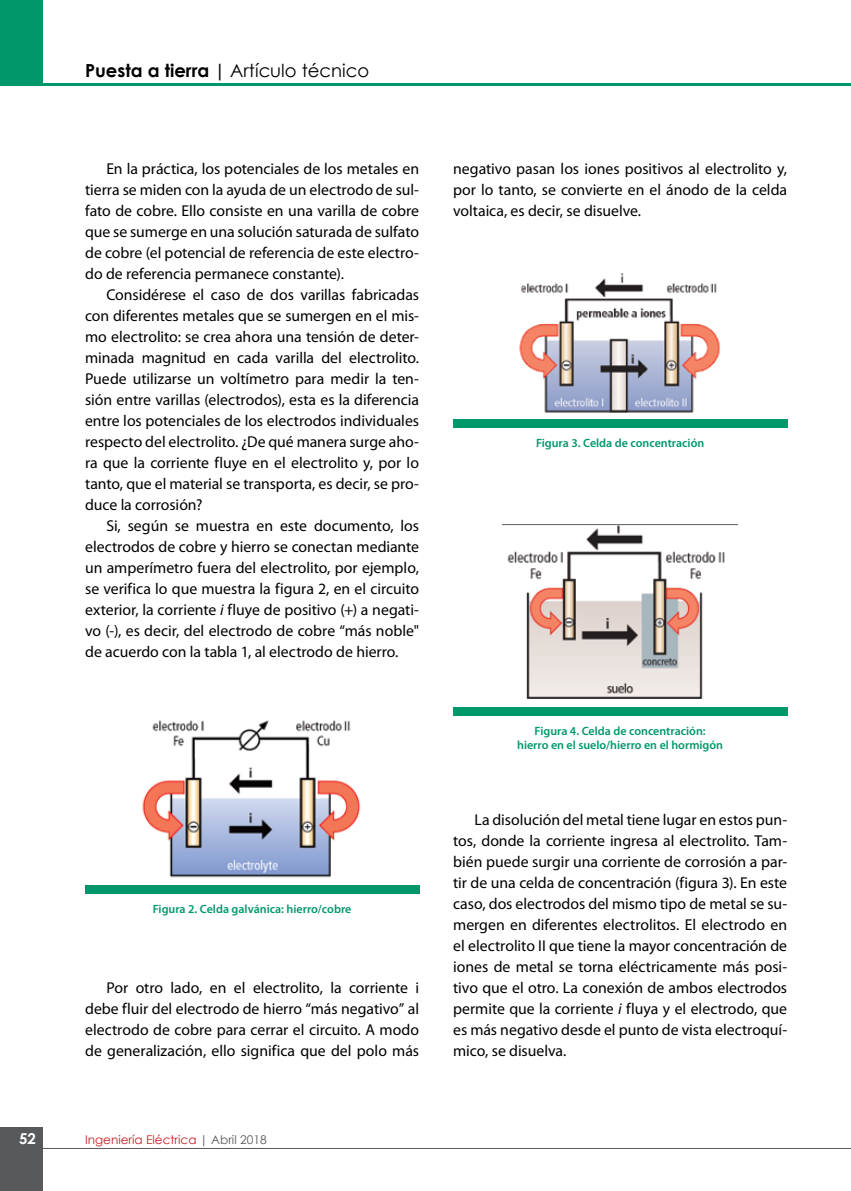
<style>
.page{position:relative;width:851px;height:1191px;background:#fff}
.page>*{position:absolute;margin:0;border:0;box-sizing:border-box;transform-origin:0 0}
.t1{font:18px "Century Gothic";color:#000}
.t2{font:15.75px/21px "Myriad Pro";color:#000;text-align:justify}
.t3{font:700 15px "Century Gothic";color:#fff}
.t4{font:600 12px/13.5px "Myriad Pro";color:#00986b;text-align:center}
.t5{font:12px "Century Gothic";color:#c61d23}
.s1{font-weight:700}
.s2{font-style:italic}
.s3{color:#58595b}
</style>
<div class="page">
<div style="left:0;top:1127px;width:43px;height:64px;background:#58595b"></div>
<hr style="left:0;top:1148px;width:850px;height:1px;background:#58595b">
<div style="left:0;top:0;width:43px;height:85px;background:#00986b"></div>
<hr style="left:0;top:83px;width:850px;height:2px;background:#00986b">
<div style="left:85px;top:885px;width:334px;height:8px;background:#00986b"></div>
<img style="left:142px;top:720px;width:219px;height:158px">
<div style="left:453px;top:419px;width:334px;height:8px;background:#00986b"></div>
<img style="left:519px;top:273px;width:202px;height:140px">
<div style="left:453px;top:707px;width:334px;height:9px;background:#00986b"></div>
<img style="left:503px;top:524px;width:234px;height:175px">
<p class="t1" style="left:85px;top:57px;width:285px"><span class="s1">Puesta a tierra |</span> Artículo técnico</p>
<p class="t2" style="left:85px;top:159px;width:335px;text-indent:21px">En la práctica, los potenciales de los metales en tierra se miden con la ayuda de un electrodo de sul&shy;fato de cobre. Ello consiste en una varilla de cobre que se sumerge en una solución saturada de sulfato de cobre (el potencial de referencia de este electro&shy;do de referencia permanece constante).</p>
<p class="t2" style="left:85px;top:285px;width:335px;text-indent:21px">Considérese el caso de dos varillas fabricadas con diferentes metales que se sumergen en el mis&shy;mo electrolito: se crea ahora una tensión de deter&shy;minada magnitud en cada varilla del electrolito.<br>Puede utilizarse un voltímetro para medir la ten&shy;sión entre varillas (electrodos), esta es la diferencia entre los potenciales de los electrodos individuales respecto del electrolito. ¿De qué manera surge aho&shy;ra que la corriente fluye en el electrolito y, por lo tanto, que el material se transporta, es decir, se pro&shy;duce la corrosión?</p>
<p class="t2" style="left:85px;top:515px;width:335px;text-indent:21px">Si, según se muestra en este documento, los electrodos de cobre y hierro se conectan mediante un amperímetro fuera del electrolito, por ejemplo, se verifica lo que muestra la figura 2, en el circuito exterior, la corriente <span class="s2">i</span> fluye de positivo (+) a negati&shy;vo (-), es decir, del electrodo de cobre “más noble" de acuerdo con la tabla 1, al electrodo de hierro.</p>
<p class="t4" style="left:153px;top:902px;width:200px">Figura 2. Celda galvánica: hierro/cobre</p>
<p class="t2" style="left:85px;top:977px;width:335px;text-indent:21px">Por otro lado, en el electrolito, la corriente i debe fluir del electrodo de hierro “más negativo” al electrodo de cobre para cerrar el circuito. A modo de generalización, ello significa que del polo más</p>
<p class="t3" style="left:19px;top:1127px;width:18px">52</p>
<p class="t5" style="left:85px;top:1131px;width:183px">Ingeniería Eléctrica <span class="s3">| Abril 2018</span></p>
<p class="t2" style="left:453px;top:159px;width:335px">negativo pasan los iones positivos al electrolito y, por lo tanto, se convierte en el ánodo de la celda voltaica, es decir, se disuelve.</p>
<p class="t4" style="left:536px;top:436px;width:170px">Figura 3. Celda de concentración</p>
<p class="t4" style="left:517px;top:725px;width:207px">Figura 4. Celda de concentración:<br>hierro en el suelo/hierro en el hormigón</p>
<p class="t2" style="left:453px;top:810px;width:335px;text-indent:21px">La disolución del metal tiene lugar en estos pun&shy;tos, donde la corriente ingresa al electrolito. Tam&shy;bién puede surgir una corriente de corrosión a par&shy;tir de una celda de concentración (figura 3). En este caso, dos electrodos del mismo tipo de metal se su&shy;mergen en diferentes electrolitos. El electrodo en el electrolito II que tiene la mayor concentración de iones de metal se torna eléctricamente más posi&shy;tivo que el otro. La conexión de ambos electrodos permite que la corriente <span class="s2">i</span> fluya y el electrodo, que es más negativo desde el punto de vista electroquí&shy;mico, se disuelva.</p>
</div>
